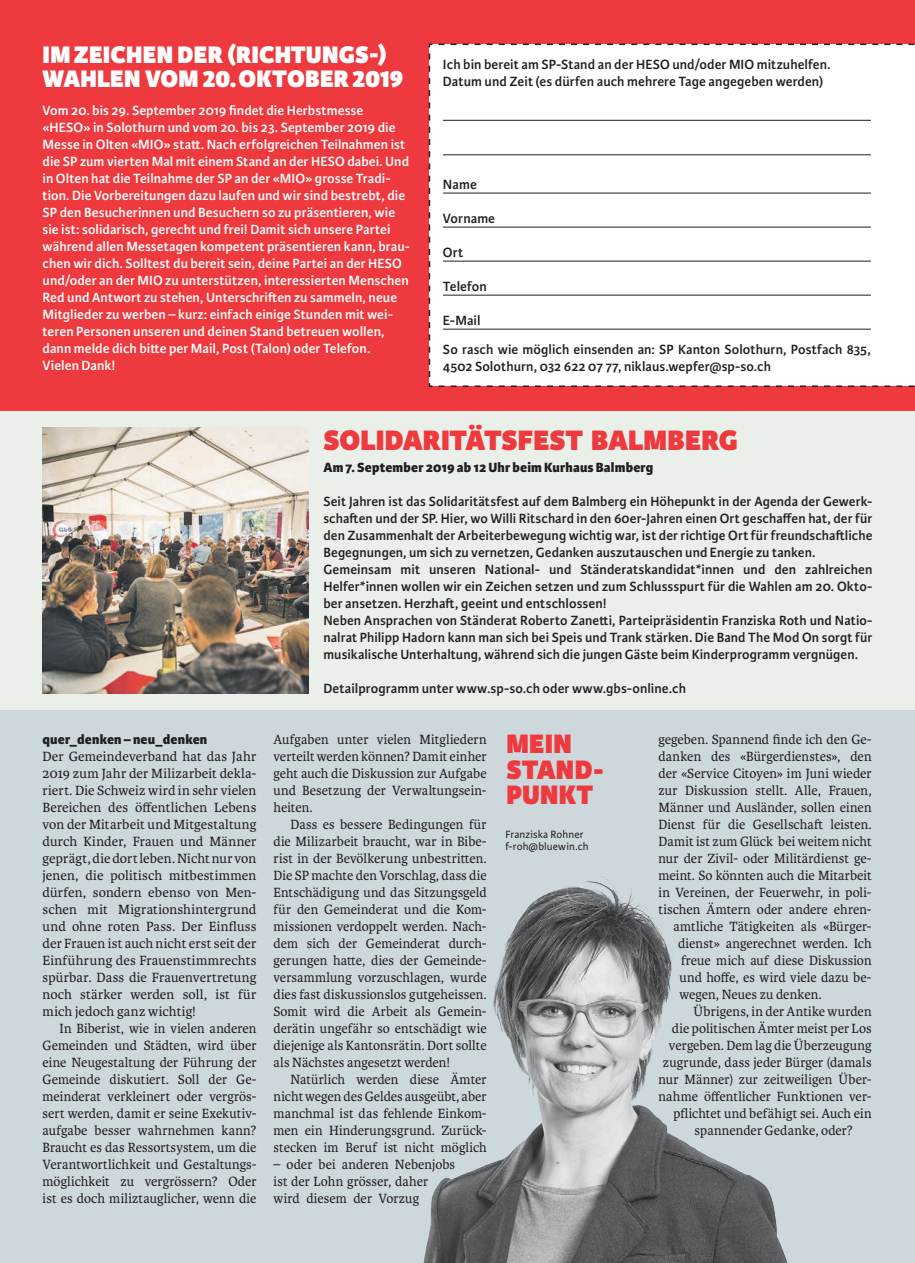
<style>
.page{position:relative;width:915px;height:1263px;background:#fff}
.page>*{position:absolute;margin:0;border:0;box-sizing:border-box;transform-origin:0 0}
.t1{font:800 30px "Karmina Sans";color:#ee3a3e}
.t2{font:800 28.5px/25.5px "Karmina Sans";letter-spacing:.01em;color:#ee3a3e}
.t3{font:800 25.5px/24px "Karmina Sans";letter-spacing:.005em;color:#fff}
.t4{font:14.25px/17px "Karmina";letter-spacing:.005em;color:#231f20;text-align:justify}
.t5{font:600 14.25px/17px "Karmina Sans";letter-spacing:.005em;color:#231f20}
.t6{font:600 14.25px/17px "Karmina Sans";letter-spacing:.005em;color:#fff}
.t7{font:800 14.25px "Karmina Sans";letter-spacing:.01em;color:#231f20}
.t8{font:11.25px/12.8px "Karmina Sans";letter-spacing:.01em;color:#231f20}
</style>
<div class="page">
<div style="left:0;top:0;width:914px;height:1263px;background:#eaf0e9"></div>
<div style="left:0;top:710px;width:914px;height:553px;background:#cdd8dd"></div>
<div style="left:0;top:0;width:914px;height:410px;background:#ee3a3e"></div>
<div style="left:428px;top:43px;width:486px;height:344px;background:#fff"></div>
<img style="left:423px;top:876px;width:365px;height:387px">
<img style="left:43px;top:428px;width:265px;height:265px">
<h3 class="t3" style="left:43px;top:43px;width:362px">IM ZEICHEN DER (RICHTUNGS-)<br>WAHLEN VOM 20. OKTOBER 2019</h3>
<p class="t6" style="left:43px;top:102px;width:369px">Vom 20. bis 29. September 2019 findet die Herbstmesse «HESO» in Solothurn und vom 20. bis 23. September 2019 die Messe in Olten «MIO» statt. Nach erfolgreichen Teilnahmen ist die SP zum vierten Mal mit einem Stand an der HESO dabei. Und in Olten hat die Teilnahme der SP an der «MIO» grosse Tradi&shy;tion. Die Vorbereitungen dazu laufen und wir sind bestrebt, die SP den Besucherinnen und Besuchern so zu präsentieren, wie sie ist: solidarisch, gerecht und frei! Damit sich unsere Partei während allen Messetagen kompetent präsentieren kann, brau&shy;chen wir dich. Solltest du bereit sein, deine Partei an der HESO und/oder an der MIO zu unterstützen, interessierten Menschen Red und Antwort zu stehen, Unterschriften zu sammeln, neue Mitglieder zu werben – kurz: einfach einige Stunden mit wei&shy;teren Personen unseren und deinen Stand betreuen wollen, dann melde dich bitte per Mail, Post (Talon) oder Telefon.<br>Vielen Dank!</p>
<p class="t5" style="left:443px;top:56px;width:389px">Ich bin bereit am SP-Stand an der HESO und/oder MIO mitzuhelfen.<br>Datum und Zeit (es dürfen auch mehrere Tage angegeben werden)</p>
<p class="t5" style="left:443px;top:176px;width:35px">Name</p>
<p class="t5" style="left:443px;top:210px;width:54px">Vorname</p>
<p class="t5" style="left:443px;top:244px;width:22px">Ort</p>
<p class="t5" style="left:443px;top:278px;width:45px">Telefon</p>
<p class="t5" style="left:443px;top:306px;width:429px;line-height:29px">E-Mail<br>So rasch wie möglich einsenden an: SP Kanton Solothurn, Postfach 835,</p>
<p class="t5" style="left:443px;top:358px;width:329px">4502 Solothurn, 032 622 07 77, niklaus.wepfer@sp-so.ch</p>
<p class="t7" style="left:43px;top:731px;width:166px">quer_denken – neu_denken</p>
<p class="t4" style="left:43px;top:748px;width:215px">Der Gemeindeverband hat das Jahr 2019 zum Jahr der Milizarbeit dekla&shy;riert. Die Schweiz wird in sehr vielen Bereichen des öffentlichen Lebens von der Mitarbeit und Mitgestaltung durch Kinder, Frauen und Männer geprägt, die dort leben. Nicht nur von jenen, die politisch mitbestimmen dürfen, sondern ebenso von Men&shy;schen mit Migrationshintergrund und ohne roten Pass. Der Einfluss der Frauen ist auch nicht erst seit der Einführung des Frauenstimmrechts spürbar. Dass die Frauenvertretung noch stärker werden soll, ist für mich jedoch ganz wichtig!</p>
<p class="t4" style="left:43px;top:1020px;width:215px;text-indent:17px">In Biberist, wie in vielen anderen Gemeinden und Städten, wird über eine Neugestaltung der Führung der Gemeinde diskutiert. Soll der Ge&shy;meinderat verkleinert oder vergrös&shy;sert werden, damit er seine Exekutiv&shy;aufgabe besser wahrnehmen kann?<br>Braucht es das Ressortsystem, um die Verantwortlichkeit und Gestaltungs&shy;möglichkeit zu vergrössern? Oder ist es doch miliztauglicher, wenn die</p>
<h1 class="t1" style="left:323px;top:423px;width:416px">SOLIDARITÄTSFEST BALMBERG</h1>
<p class="t7" style="left:323px;top:459px;width:331px">Am 7. September 2019 ab 12 Uhr beim Kurhaus Balmberg</p>
<p class="t5" style="left:323px;top:493px;width:550px">Seit Jahren ist das Solidaritätsfest auf dem Balmberg ein Höhepunkt in der Agenda der Gewerk&shy;schaften und der SP. Hier, wo Willi Ritschard in den 60er-Jahren einen Ort geschaffen hat, der für den Zusammenhalt der Arbeiterbewegung wichtig war, ist der richtige Ort für freundschaftliche Begegnungen, um sich zu vernetzen, Gedanken auszutauschen und Energie zu tanken.<br>Gemeinsam mit unseren National- und Ständeratskandidat*innen und den zahlreichen Helfer*innen wollen wir ein Zeichen setzen und zum Schlussspurt für die Wahlen am 20. Okto&shy;ber ansetzen. Herzhaft, geeint und entschlossen!<br>Neben Ansprachen von Ständerat Roberto Zanetti, Parteipräsidentin Franziska Roth und Natio&shy;nalrat Philipp Hadorn kann man sich bei Speis und Trank stärken. Die Band The Mod On sorgt für musikalische Unterhaltung, während sich die jungen Gäste beim Kinderprogramm vergnügen.</p>
<p class="t5" style="left:323px;top:680px;width:364px">Detailprogramm unter www.sp-so.ch oder www.gbs-online.ch</p>
<p class="t4" style="left:273px;top:731px;width:215px">Aufgaben unter vielen Mitgliedern verteilt werden können? Damit einher geht auch die Diskussion zur Aufgabe und Besetzung der Verwaltungsein&shy;heiten.</p>
<p class="t4" style="left:273px;top:816px;width:215px;text-indent:17px">Dass es bessere Bedingungen für die Milizarbeit braucht, war in Bibe&shy;rist in der Bevölkerung unbestritten.<br>Die SP machte den Vorschlag, dass die Entschädigung und das Sitzungsgeld für den Gemeinderat und die Kom&shy;missionen verdoppelt werden. Nach&shy;dem sich der Gemeinderat durch&shy;gerungen hatte, dies der Gemeinde&shy;versammlung vorzuschlagen, wurde dies fast diskussionslos gutgeheissen.<br>Somit wird die Arbeit als Gemein&shy;derätin ungefähr so entschädigt wie diejenige als Kantonsrätin. Dort sollte als Nächstes angesetzt werden!</p>
<p class="t4" style="left:273px;top:1071px;width:215px;text-indent:17px">Natürlich werden diese Ämter nicht wegen des Geldes ausgeübt, aber manchmal ist das fehlende Einkom&shy;men ein Hinderungsgrund. Zurück&shy;stecken im Beruf ist nicht möglich</p>
<p class="t4" style="left:273px;top:1156px;width:183px;text-align:left">– oder bei anderen Nebenjobs ist der Lohn grösser, daher wird diesem der Vorzug</p>
<h2 class="t2" style="left:506px;top:732px;width:99px">MEIN<br>STAND-<br>PUNKT</h2>
<p class="t8" style="left:505px;top:828px;width:85px">Franziska Rohner f-roh@bluewin.ch</p>
<p class="t4" style="left:658px;top:731px;width:215px">gegeben. Spannend finde ich den Ge-</p>
<p class="t4" style="left:658px;top:748px;width:215px">danken des «Bürgerdienstes», den</p>
<p class="t4" style="left:658px;top:765px;width:215px">der «Service Citoyen» im Juni wieder</p>
<p class="t4" style="left:658px;top:782px;width:214px">zur Diskussion stellt. Alle, Frauen,</p>
<p class="t4" style="left:658px;top:799px;width:215px">Männer und Ausländer, sollen einen</p>
<p class="t4" style="left:658px;top:816px;width:215px">Dienst für die Gesellschaft leisten.</p>
<p class="t4" style="left:658px;top:833px;width:214px">Damit ist zum Glück bei weitem nicht</p>
<p class="t4" style="left:658px;top:850px;width:215px">nur der Zivil- oder Militärdienst ge-</p>
<p class="t4" style="left:658px;top:867px;width:214px">meint. So könnten auch die Mitarbeit</p>
<p class="t4" style="left:658px;top:884px;width:215px">in Vereinen, der Feuerwehr, in poli-</p>
<p class="t4" style="left:658px;top:901px;width:215px">tischen Ämtern oder andere ehren-</p>
<p class="t4" style="left:673px;top:918px;width:199px">amtliche Tätigkeiten als «Bürger-</p>
<p class="t4" style="left:677px;top:935px;width:195px">dienst» angerechnet werden. Ich</p>
<p class="t4" style="left:680px;top:952px;width:192px">freue mich auf diese Diskussion</p>
<p class="t4" style="left:679px;top:969px;width:194px">und hoffe, es wird viele dazu be-</p>
<p class="t4" style="left:679px;top:986px;width:144px">wegen, Neues zu denken.</p>
<p class="t4" style="left:693px;top:1003px;width:180px">Übrigens, in der Antike wurden</p>
<p class="t4" style="left:671px;top:1020px;width:201px">die politischen Ämter meist per Los</p>
<p class="t4" style="left:668px;top:1037px;width:204px">vergeben. Dem lag die Überzeugung</p>
<p class="t4" style="left:662px;top:1054px;width:210px">zugrunde, dass jeder Bürger (damals</p>
<p class="t4" style="left:658px;top:1071px;width:215px">nur Männer) zur zeitweiligen Über-</p>
<p class="t4" style="left:658px;top:1088px;width:215px">nahme öffentlicher Funktionen ver-</p>
<p class="t4" style="left:673px;top:1105px;width:200px">pflichtet und befähigt sei. Auch ein</p>
<p class="t4" style="left:694px;top:1122px;width:160px">spannender Gedanke, oder?</p>
</div>
